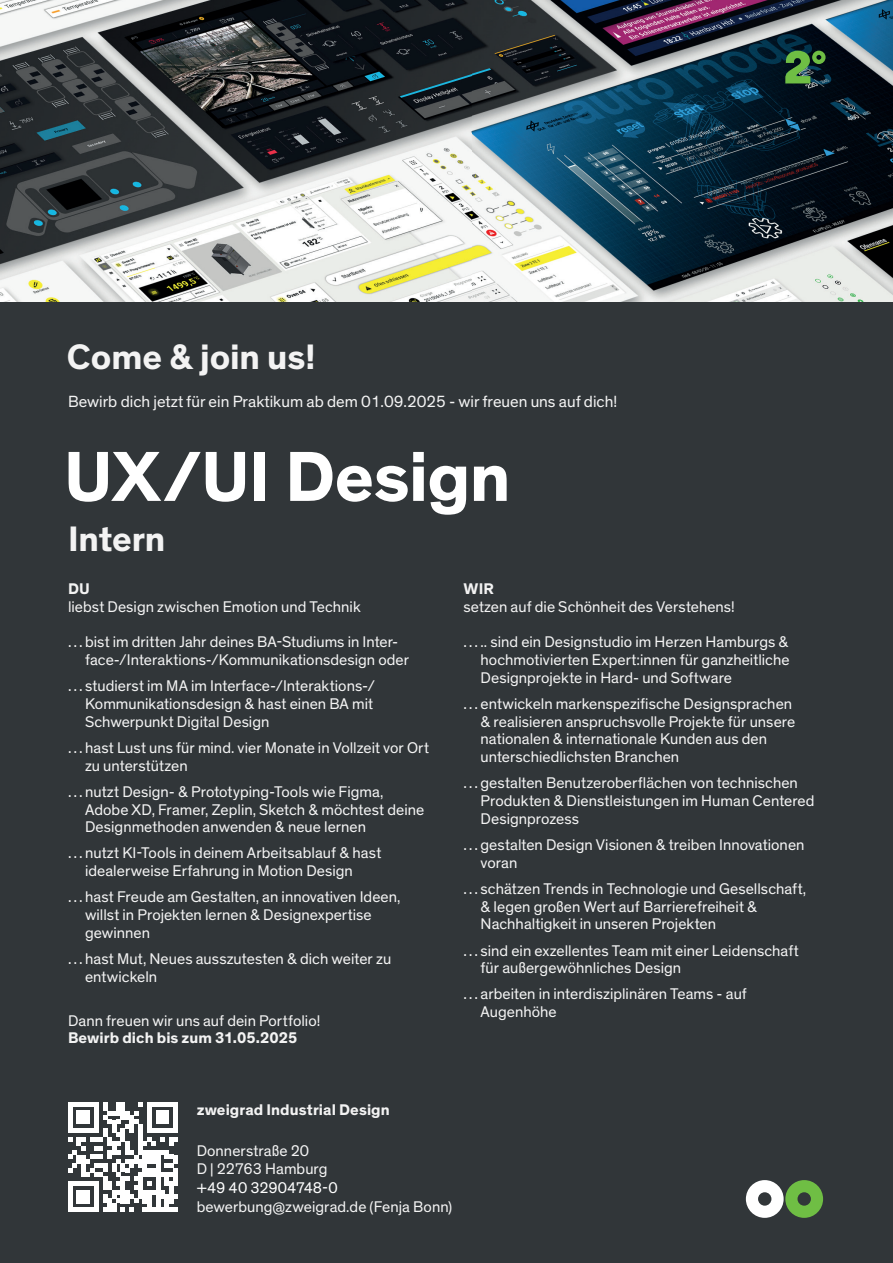
<style>
.page{position:relative;width:893px;height:1263px;background:#fff}
.page>*{position:absolute;margin:0;border:0;box-sizing:border-box;transform-origin:0 0}
.t1{font:700 72px "Theinhardt";letter-spacing:-.01em;color:#fff}
.t2{font:700 36px "Theinhardt";letter-spacing:-.005em;color:#f3f3f3}
.t3{font:16.5px "Theinhardt";color:#f3f3f3}
.t4{font:15.75px/17.7px "Theinhardt";letter-spacing:.005em;color:#f3f3f3}
.t5{font:700 15.75px "Theinhardt";letter-spacing:.005em;color:#f3f3f3}
.t6{font:15.75px "Theinhardt";letter-spacing:-.01em;color:#fff}
.s1{font-size:16.5px}
</style>
<div class="page">
<div style="left:0;top:302px;width:893px;height:961px;background:#313639"></div>
<svg style="left:68px;top:1102px;width:110px;height:110px"></svg>
<img style="left:0;top:0;width:893px;height:302px">
<svg style="left:785px;top:51px;width:41px;height:32px"></svg>
<svg style="left:746px;top:1180px;width:77px;height:38px"></svg>
<h2 class="t2" style="left:67px;top:335px;width:250px">Come &amp; join us!</h2>
<p class="t3" style="left:68px;top:392px;width:551px">Bewirb dich jetzt für ein Praktikum ab dem 01.09.2025 - wir freuen uns auf dich!</p>
<h1 class="t1" style="left:64px;top:432px;width:448px">UX/UI Design</h1>
<h2 class="t2" style="left:68px;top:517px;width:99px">Intern</h2>
<p class="t5" style="left:68px;top:579px;width:23px">DU</p>
<p class="t4" style="left:68px;top:598px;width:294px">liebst Design zwischen Emotion und Technik</p>
<p class="t4" style="left:85px;top:634px;width:326px;text-indent:-17px"><span class="s1">…</span> bist im dritten Jahr deines BA-Studiums in Inter&shy;face-/Interaktions-/Kommunikationsdesign oder</p>
<p class="t4" style="left:85px;top:678px;width:291px;text-align:justify;text-indent:-17px"><span class="s1">…</span> studierst im MA im Interface-/Interaktions-/ Kommunikationsdesign &amp; hast einen BA mit Schwerpunkt Digital Design</p>
<p class="t4" style="left:85px;top:739px;width:346px;text-indent:-17px"><span class="s1">…</span> hast Lust uns für mind. vier Monate in Vollzeit vor Ort zu unterstützen</p>
<p class="t4" style="left:85px;top:783px;width:341px;text-indent:-17px"><span class="s1">…</span> nutzt Design- &amp; Prototyping-Tools wie Figma,<br>Adobe XD, Framer, Zeplin, Sketch &amp; möchtest deine<br>Designmethoden anwenden &amp; neue lernen</p>
<p class="t4" style="left:85px;top:845px;width:298px;text-indent:-17px"><span class="s1">…</span> nutzt KI-Tools in deinem Arbeitsablauf &amp; hast idealerweise Erfahrung in Motion Design</p>
<p class="t4" style="left:85px;top:889px;width:317px;text-indent:-17px"><span class="s1">…</span> hast Freude am Gestalten, an innovativen Ideen, willst in Projekten lernen &amp; Designexpertise gewinnen</p>
<p class="t4" style="left:85px;top:950px;width:308px;text-indent:-17px"><span class="s1">…</span> hast Mut, Neues ausszutesten &amp; dich weiter zu entwickeln</p>
<p class="t4" style="left:68px;top:1012px;width:254px">Dann freuen wir uns auf dein Portfolio!</p>
<p class="t5" style="left:68px;top:1028px;width:231px">Bewirb dich bis zum 31.05.2025</p>
<p class="t5" style="left:464px;top:579px;width:32px">WIR</p>
<p class="t4" style="left:463px;top:598px;width:273px">setzen auf die Schönheit des Verstehens!</p>
<p class="t4" style="left:480px;top:634px;width:311px;text-align:justify;text-indent:-17px"><span class="s1">…</span> .. sind ein Designstudio im Herzen Hamburgs &amp; hochmotivierten Expert:innen für ganzheitliche Designprojekte in Hard- und Software</p>
<p class="t4" style="left:480px;top:695px;width:316px;text-indent:-17px"><span class="s1">…</span> entwickeln markenspezifische Designsprachen &amp; realisieren anspruchsvolle Projekte für unsere nationalen &amp; internationale Kunden aus den unterschiedlichsten Branchen</p>
<p class="t4" style="left:480px;top:775px;width:336px;text-indent:-17px"><span class="s1">…</span> gestalten Benutzeroberflächen von technischen<br>Produkten &amp; Dienstleistungen im Human Centered<br>Designprozess</p>
<p class="t4" style="left:480px;top:836px;width:325px;text-indent:-17px"><span class="s1">…</span> gestalten Design Visionen &amp; treiben Innovationen voran</p>
<p class="t4" style="left:480px;top:880px;width:327px;text-indent:-17px"><span class="s1">…</span> schätzen Trends in Technologie und Gesellschaft, &amp; legen großen Wert auf Barrierefreiheit &amp;<br>Nachhaltigkeit in unseren Projekten</p>
<p class="t4" style="left:480px;top:942px;width:320px;text-indent:-17px"><span class="s1">…</span> sind ein exzellentes Team mit einer Leidenschaft für außergewöhnliches Design</p>
<p class="t4" style="left:480px;top:986px;width:268px;text-indent:-17px"><span class="s1">…</span> arbeiten in interdisziplinären Teams - auf<br>Augenhöhe</p>
<p class="t5" style="left:197px;top:1099px;width:195px">zweigrad Industrial Design</p>
<p class="t4" style="left:197px;top:1141px;width:132px;line-height:18.8px">Donnerstraße 20<br>D | 22763 Hamburg</p>
<p class="t6" style="left:197px;top:1178px;width:143px">+49 40 32904748-0</p>
<p class="t4" style="left:197px;top:1198px;width:257px">bewerbung@zweigrad.de (Fenja Bonn)</p>
</div>
